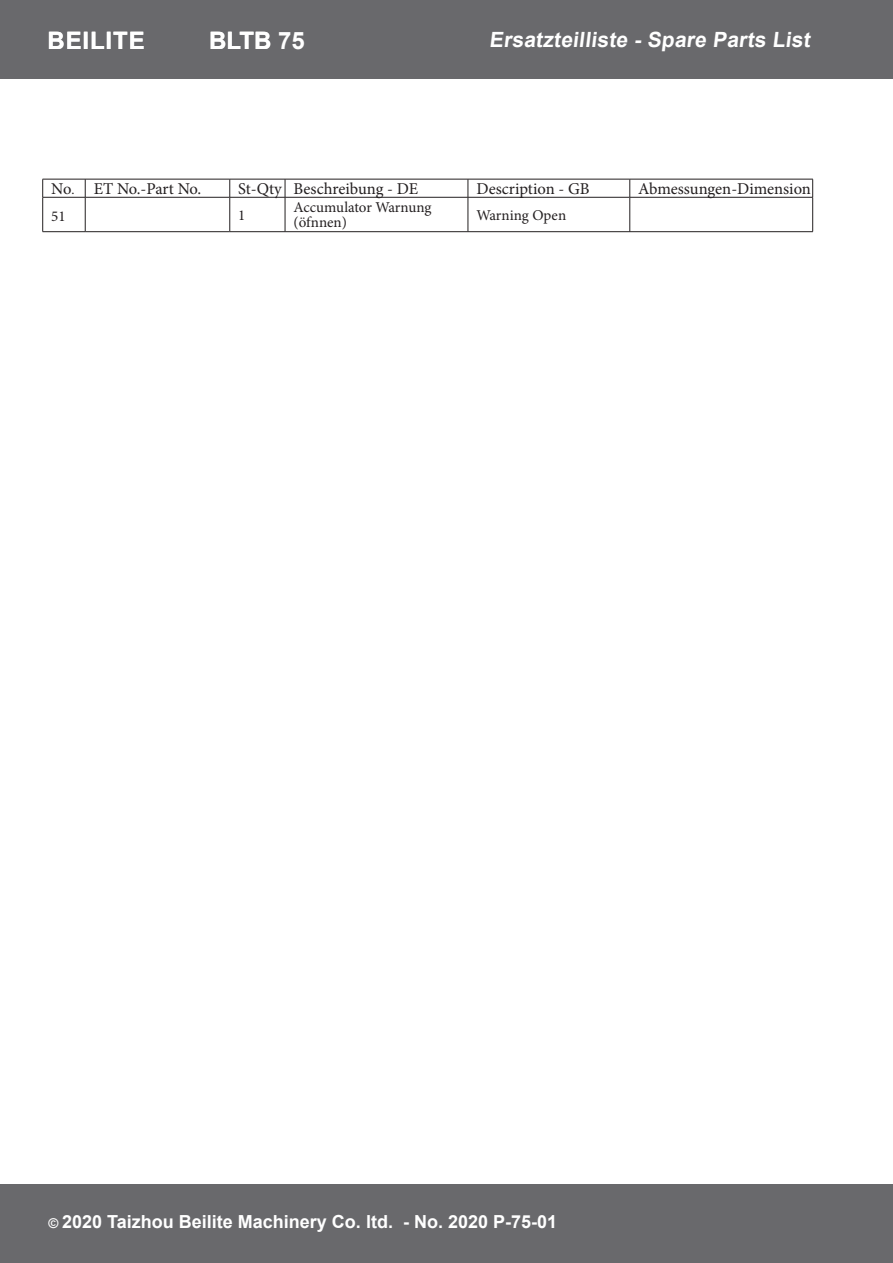
<style>
.page{position:relative;width:893px;height:1263px;background:#fff}
.page>*{position:absolute;margin:0;border:0;box-sizing:border-box;transform-origin:0 0}
.t1{font:700 24px "Arial";letter-spacing:.035em;color:#fff}
.t2{font:700 21px "Arial";color:#fff}
.t3{font:700 18px "Arial";color:#fff}
.t4{font:16.5px "Minion Pro";letter-spacing:-.005em;color:#231f20}
.t5{font:15px/15px "Minion Pro";color:#231f20}
.s1{font-size:13.5px}
</style>
<div class="page">
<div style="left:0;top:0;width:893px;height:79px;background:#69696c"></div>
<div style="left:0;top:1184px;width:893px;height:79px;background:#69696c"></div>
<hr style="left:43px;top:179px;width:42px;height:1px;background:#231f20">
<svg style="left:42px;top:179px;width:1px;height:18px"></svg>
<hr style="left:285px;top:197px;width:183px;height:1px;background:#231f20">
<hr style="left:285px;top:197px;width:1px;height:34px;background:#231f20">
<hr style="left:468px;top:197px;width:162px;height:1px;background:#231f20">
<hr style="left:468px;top:197px;width:1px;height:34px;background:#231f20">
<hr style="left:629px;top:197px;width:1px;height:34px;background:#231f20">
<hr style="left:285px;top:231px;width:183px;height:1px;background:#231f20">
<hr style="left:468px;top:231px;width:162px;height:1px;background:#231f20">
<hr style="left:85px;top:179px;width:145px;height:1px;background:#231f20">
<svg style="left:85px;top:179px;width:1px;height:18px"></svg>
<svg style="left:229px;top:179px;width:1px;height:18px"></svg>
<hr style="left:285px;top:179px;width:183px;height:1px;background:#231f20">
<hr style="left:468px;top:179px;width:162px;height:1px;background:#231f20">
<svg style="left:468px;top:179px;width:1px;height:18px"></svg>
<svg style="left:629px;top:179px;width:1px;height:18px"></svg>
<hr style="left:43px;top:197px;width:42px;height:1px;background:#231f20">
<hr style="left:42px;top:197px;width:1px;height:34px;background:#231f20">
<hr style="left:85px;top:197px;width:145px;height:1px;background:#231f20">
<hr style="left:85px;top:197px;width:1px;height:34px;background:#231f20">
<hr style="left:812px;top:197px;width:1px;height:34px;background:#231f20">
<hr style="left:43px;top:231px;width:42px;height:1px;background:#231f20">
<hr style="left:85px;top:231px;width:145px;height:1px;background:#231f20">
<hr style="left:630px;top:231px;width:183px;height:1px;background:#231f20">
<hr style="left:630px;top:179px;width:183px;height:1px;background:#231f20">
<svg style="left:812px;top:179px;width:1px;height:18px"></svg>
<hr style="left:630px;top:197px;width:183px;height:1px;background:#231f20">
<hr style="left:230px;top:179px;width:55px;height:1px;background:#231f20">
<svg style="left:285px;top:179px;width:1px;height:18px"></svg>
<hr style="left:230px;top:197px;width:55px;height:1px;background:#231f20">
<hr style="left:229px;top:197px;width:1px;height:34px;background:#231f20">
<hr style="left:230px;top:231px;width:55px;height:1px;background:#231f20">
<h1 class="t1" style="left:48px;top:23px;width:99px">BEILITE</h1>
<h1 class="t1" style="left:209px;top:23px;width:97px">BLTB 75</h1>
<p class="t2" style="left:489px;top:25px;width:326px">Ersatzteilliste - Spare Parts List</p>
<p class="t4" style="left:51px;top:178px;width:152px">No<span class="s1">.</span> ET No.-Part No.</p>
<p class="t4" style="left:238px;top:178px;width:182px">St-Qty Beschreibung - DE</p>
<p class="t4" style="left:476px;top:178px;width:115px">Description - GB</p>
<p class="t4" style="left:638px;top:178px;width:174px">Abmessungen-Dimension</p>
<p class="t5" style="left:51px;top:209px;width:16px">51</p>
<p class="t5" style="left:238px;top:208px;width:9px">1</p>
<p class="t5" style="left:294px;top:200px;width:140px">Accumulator Warnung (öfnnen)</p>
<p class="t5" style="left:476px;top:208px;width:91px">Warning Open</p>
<p class="t3" style="left:49px;top:1209px;width:510px"><span class="s1">©</span> 2020 Taizhou Beilite Machinery Co. ltd. - No. 2020 P-75-01</p>
<p class="t3" style="left:511px;top:1210px;width:22px">40</p>
</div>
